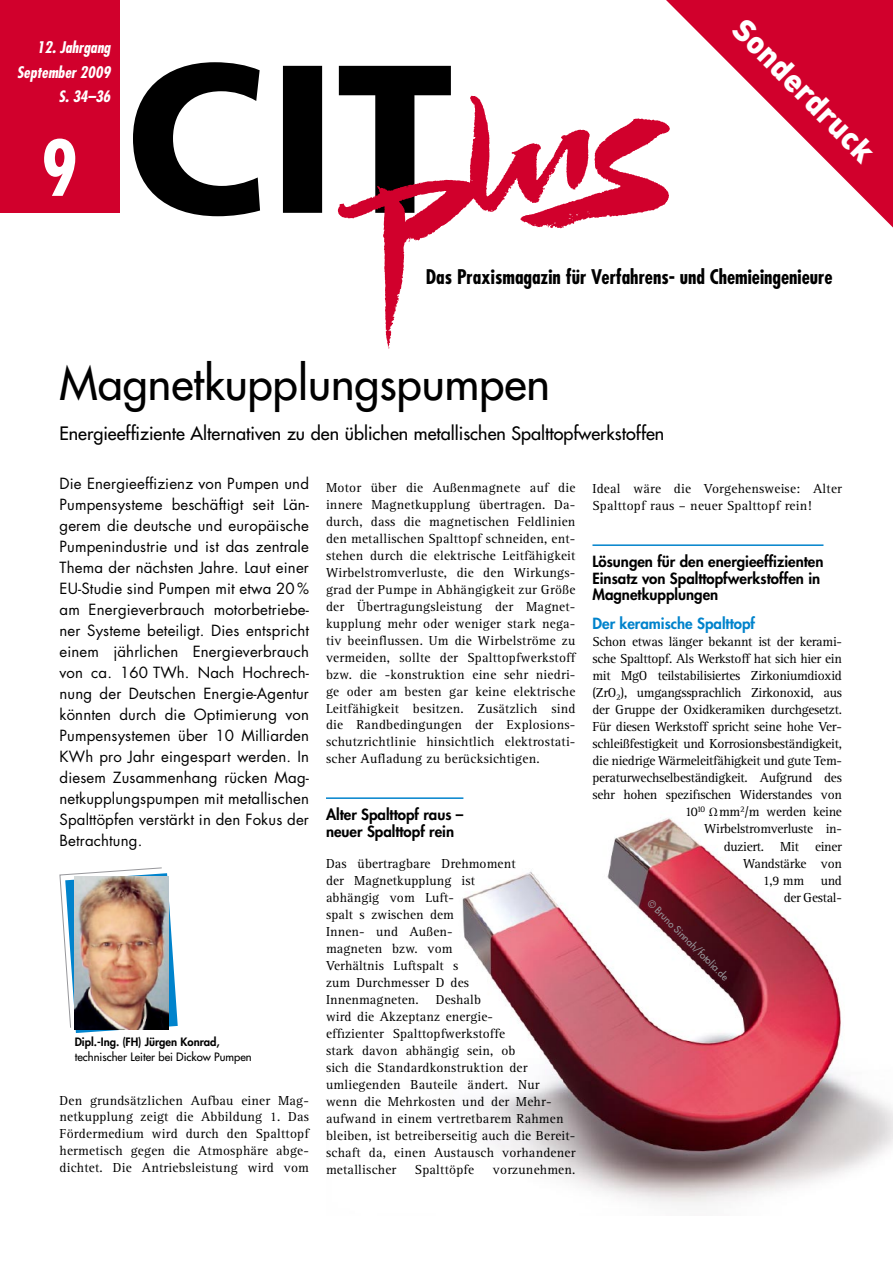
<style>
.page{position:relative;width:893px;height:1263px;background:#fff}
.page>*{position:absolute;margin:0;border:0;box-sizing:border-box;transform-origin:0 0}
.t1{font:700 condensed 74.85px "Futura Std";color:#fff}
.t2{font:500 45px "Futura Std";color:#000}
.t3{font:900 31.2px "DIN";color:#fff}
.t4{font:700 condensed 19.65px "Futura Std";color:#000}
.t5{font:500 18px "Futura Std";color:#000}
.t6{font:italic 700 condensed 15.6px/24.9px "Futura Std";color:#fff;text-align:right}
.t7{font:italic 700 condensed 15.3px "Futura Std";color:#fff}
.t8{font:15px/21px "Futura Std";letter-spacing:.01em;color:#000;text-align:justify}
.t9{font:800 15px/16.5px "Futura Std";color:#000}
.t10{font:800 15px "Futura Std";color:#0083cc}
.t11{font:13.5px/17px "Rotis Serif Std";letter-spacing:.01em;color:#000}
.t12{font:13.5px/17px "Rotis Serif Std";letter-spacing:-.02em;color:#000;text-align:right}
.t13{font:500 11.25px "Futura Std";color:#000}
.t14{font:800 11.25px "Futura Std";color:#000}
.t15{font:500 9.75px "Futura Std";color:#97979b}
</style>
<div class="page">
<img style="left:462px;top:818px;width:431px;height:387px">
<hr style="left:592px;top:544px;width:231px;height:2px;background:#0083cc">
<img style="left:59px;top:867px;width:119px;height:166px">
<hr style="left:326px;top:797px;width:137px;height:2px;background:#0083cc">
<svg style="left:133px;top:62px;width:318px;height:154px;fill:#000"></svg>
<svg style="left:590px;top:118px;width:76px;height:101px"></svg>
<svg style="left:338px;top:96px;width:252px;height:251px"></svg>
<svg style="left:386px;top:323px;width:7px;height:7px"></svg>
<div style="left:0;top:0;width:119px;height:213px;background:#d1002c"></div>
<svg style="left:666px;top:0;width:227px;height:227px"></svg>
<p class="t6" style="left:17px;top:35px;width:95px">12. Jahrgang<br>September 2009</p>
<p class="t7" style="left:59px;top:87px;width:53px">S. 34–36</p>
<h1 class="t1" style="left:41px;top:122px;width:38px">9</h1>
<h3 class="t3" style="left:753px;top:9px;width:187px;rotate:45deg">Sonderdruck</h3>
<h3 class="t4" style="left:426px;top:264px;width:408px">Das Praxismagazin für Verfahrens- und Chemieingenieure</h3>
<h2 class="t2" style="left:60px;top:355px;width:492px">Magnetkupplungspumpen</h2>
<h3 class="t5" style="left:60px;top:422px;width:606px">Energieeffiziente Alternativen zu den üblichen metallischen Spalttopfwerkstoffen</h3>
<p class="t8" style="left:60px;top:473px;width:251px">Die Energieeffizienz von Pumpen und Pumpensysteme beschäftigt seit Län&shy;gerem die deutsche und europäische Pumpenindustrie und ist das zentrale Thema der nächsten Jahre. Laut einer EU-Studie sind Pumpen mit etwa 20% am Energieverbrauch motorbetriebe&shy;ner Systeme beteiligt. Dies entspricht einem jährlichen Energieverbrauch von ca. 160 TWh. Nach Hochrech&shy;nung der Deutschen Energie-Agentur könnten durch die Optimierung von Pumpensystemen über 10 Milliarden KWh pro Jahr eingespart werden. In diesem Zusammenhang rücken Mag&shy;netkupplungspumpen mit metallischen Spalttöpfen verstärkt in den Fokus der Betrachtung.</p>
<p class="t11" style="left:326px;top:479px;width:251px;text-align:justify">Motor über die Außenmagnete auf die innere Magnetkupplung übertragen. Da&shy;durch, dass die magnetischen Feldlinien den metallischen Spalttopf schneiden, ent&shy;stehen durch die elektrische Leitfähigkeit Wirbelstromverluste, die den Wirkungs&shy;grad der Pumpe in Abhängigkeit zur Größe der Übertragungsleistung der Magnet&shy;kupplung mehr oder weniger stark nega&shy;tiv beeinflussen. Um die Wirbelströme zu vermeiden, sollte der Spalttopfwerkstoff bzw. die -konstruktion eine sehr niedri&shy;ge oder am besten gar keine elektrische Leitfähigkeit besitzen. Zusätzlich sind die Randbedingungen der Explosions&shy;schutzrichtlinie hinsichtlich elektrostati&shy;scher Aufladung zu berücksichtigen.</p>
<p class="t11" style="left:592px;top:481px;width:251px">Ideal wäre die Vorgehensweise: Alter<br>Spalttopf raus – neuer Spalttopf rein!</p>
<p class="t9" style="left:592px;top:553px;width:232px">Lösungen für den energieeffizienten<br>Einsatz von Spalttopfwerkstoffen in<br>Magnetkupplungen</p>
<p class="t10" style="left:592px;top:614px;width:164px">Der keramische Spalttopf</p>
<p class="t12" style="left:592px;top:634px;width:251px">Schon etwas länger bekannt ist der kerami&shy;sche Spalttopf. Als Werkstoff hat sich hier ein mit MgO teilstabilisiertes Zirkoniumdioxid (ZrO<sub>2</sub>), umgangssprachlich Zirkonoxid, aus der Gruppe der Oxidkeramiken durchgesetzt.<br>Für diesen Werkstoff spricht seine hohe Ver&shy;schleißfestigkeit und Korrosionsbeständigkeit, die niedrige Wärmeleitfähigkeit und gute Tem&shy;peraturwechselbeständigkeit. Aufgrund des sehr hohen spezifischen Widerstandes von 10<sup>10</sup> Ωmm<sup>2</sup>/m werden keine Wirbelstromverluste in-<br>duziert. Mit einer<br>Wandstärke von<br>1,9 mm und<br>der Gestal-</p>
<p class="t9" style="left:326px;top:806px;width:139px">Alter Spalttopf raus – neuer Spalttopf rein</p>
<p class="t11" style="left:326px;top:855px;width:191px">Das übertragbare Drehmoment der Magnetkupplung ist abhängig vom Luft-<br>spalt s zwischen dem<br>Innen- und Außen-<br>magneten bzw. vom<br>Verhältnis Luftspalt s<br>zum Durchmesser D des<br>Innenmagneten.</p>
<p class="t15" style="left:654px;top:897px;width:111px;rotate:45deg">© Bruno Sinnah/fotolia.de</p>
<p class="t11" style="left:326px;top:991px;width:251px;text-indent:110px">Deshalb<br>wird die Akzeptanz energie-<br>effizienter Spalttopfwerkstoffe<br>stark davon abhängig sein, ob<br>sich die Standardkonstruktion der umliegenden Bauteile ändert. Nur<br>wenn die Mehrkosten und der Mehr&shy;aufwand in einem vertretbarem Rahmen bleiben, ist betreiberseitig auch die Bereit&shy;schaft da, einen Austausch vorhandener metallischer</p>
<p class="t14" style="left:75px;top:1035px;width:147px">Dipl.-Ing. (FH) Jürgen Konrad,</p>
<p class="t13" style="left:75px;top:1050px;width:179px">technischer Leiter bei Dickow Pumpen</p>
<p class="t11" style="left:60px;top:1092px;width:251px;text-align:justify">Den grundsätzlichen Aufbau einer Mag&shy;netkupplung zeigt die Abbildung 1. Das Fördermedium wird durch den Spalttopf hermetisch gegen die Atmosphäre abge&shy;dichtet. Die Antriebsleistung wird vom</p>
<p class="t11" style="left:415px;top:1161px;width:61px">Spalttöpfe</p>
<p class="t11" style="left:493px;top:1161px;width:84px">vorzunehmen.</p>
</div>
